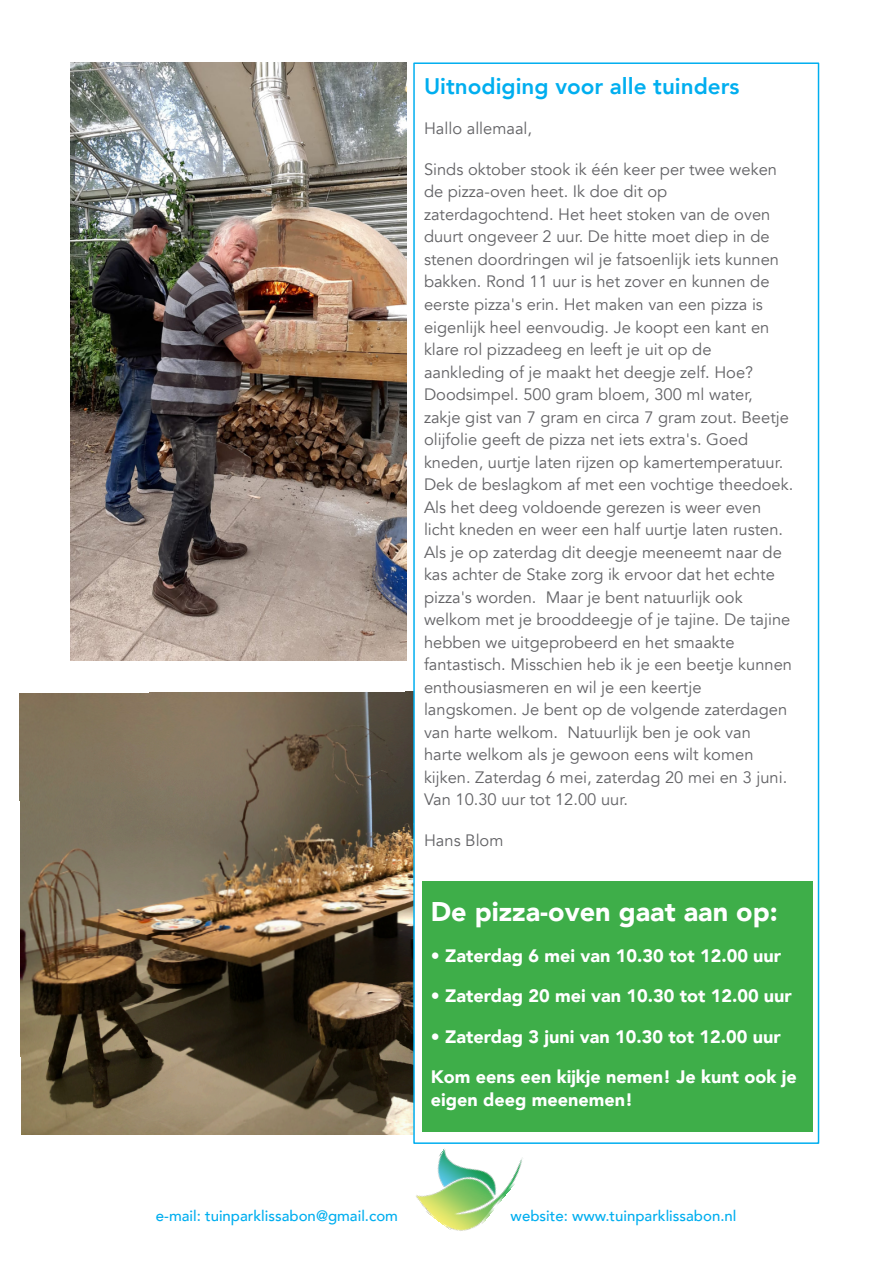
<style>
.page{position:relative;width:893px;height:1263px;background:#fff}
.page>*{position:absolute;margin:0;border:0;box-sizing:border-box;transform-origin:0 0}
.t1{font:900 27px "Avenir";color:#fff}
.t2{font:800 22.5px "Avenir";color:#00aeef}
.t3{font:900 18px/22.5px "Avenir";color:#fff}
.t4{font:16.5px/22.5px "Avenir";color:#636366}
.t5{font:500 15px "Avenir";color:#00aeef}
</style>
<div class="page">
<img style="left:19px;top:691px;width:394px;height:444px">
<div style="left:413px;top:62px;width:406px;height:1082px;background:#fff;border:2px solid #00aeef"></div>
<img style="left:407px;top:1118px;width:123px;height:113px">
<img style="left:71px;top:63px;width:336px;height:597px">
<div style="left:422px;top:881px;width:391px;height:251px;background:#3eae49"></div>
<h2 class="t2" style="left:424px;top:71px;width:317px">Uitnodiging voor alle tuinders</h2>
<p class="t4" style="left:424px;top:118px;width:110px">Hallo allemaal,</p>
<p class="t4" style="left:424px;top:158px;width:371px">Sinds oktober stook ik één keer per twee weken de pizza-oven heet. Ik doe dit op zaterdagochtend. Het heet stoken van de oven duurt ongeveer 2 uur. De hitte moet diep in de stenen doordringen wil je fatsoenlĳk iets kunnen bakken. Rond 11 uur is het zover en kunnen de eerste pizza's erin. Het maken van een pizza is eigenlĳk heel eenvoudig. Je koopt een kant en klare rol pizzadeeg en leeft je uit op de aankleding of je maakt het deegje zelf. Hoe?<br>Doodsimpel. 500 gram bloem, 300 ml water, zakje gist van 7 gram en circa 7 gram zout. Beetje olĳfolie geeft de pizza net iets extra's. Goed kneden, uurtje laten rĳzen op kamertemperatuur.<br>Dek de beslagkom af met een vochtige theedoek.<br>Als het deeg voldoende gerezen is weer even licht kneden en weer een half uurtje laten rusten.<br>Als je op zaterdag dit deegje meeneemt naar de kas achter de Stake zorg ik ervoor dat het echte pizza's worden. Maar je bent natuurlĳk ook welkom met je brooddeegje of je tajine. De tajine hebben we uitgeprobeerd en het smaakte fantastisch. Misschien heb ik je een beetje kunnen enthousiasmeren en wil je een keertje langskomen. Je bent op de volgende zaterdagen van harte welkom. Natuurlĳk ben je ook van<br>harte welkom als je gewoon eens wilt komen kĳken. Zaterdag 6 mei, zaterdag 20 mei en 3 juni.<br>Van 10.30 uur tot 12.00 uur.</p>
<p class="t4" style="left:424px;top:829px;width:81px">Hans Blom</p>
<h1 class="t1" style="left:431px;top:894px;width:348px">De pizza-oven gaat aan op:</h1>
<p class="t3" style="left:431px;top:945px;width:352px">• Zaterdag 6 mei van 10.30 tot 12.00 uur</p>
<p class="t3" style="left:431px;top:985px;width:363px">• Zaterdag 20 mei van 10.30 tot 12.00 uur</p>
<p class="t3" style="left:431px;top:1026px;width:351px">• Zaterdag 3 juni van 10.30 tot 12.00 uur</p>
<p class="t3" style="left:431px;top:1066px;width:368px">Kom eens een kĳkje nemen! Je kunt ook je eigen deeg meenemen!</p>
<p class="t5" style="left:156px;top:1206px;width:244px">e-mail: tuinparklissabon@gmail.com</p>
<p class="t5" style="left:511px;top:1206px;width:227px">website: www.tuinparklissabon.nl</p>
</div>
